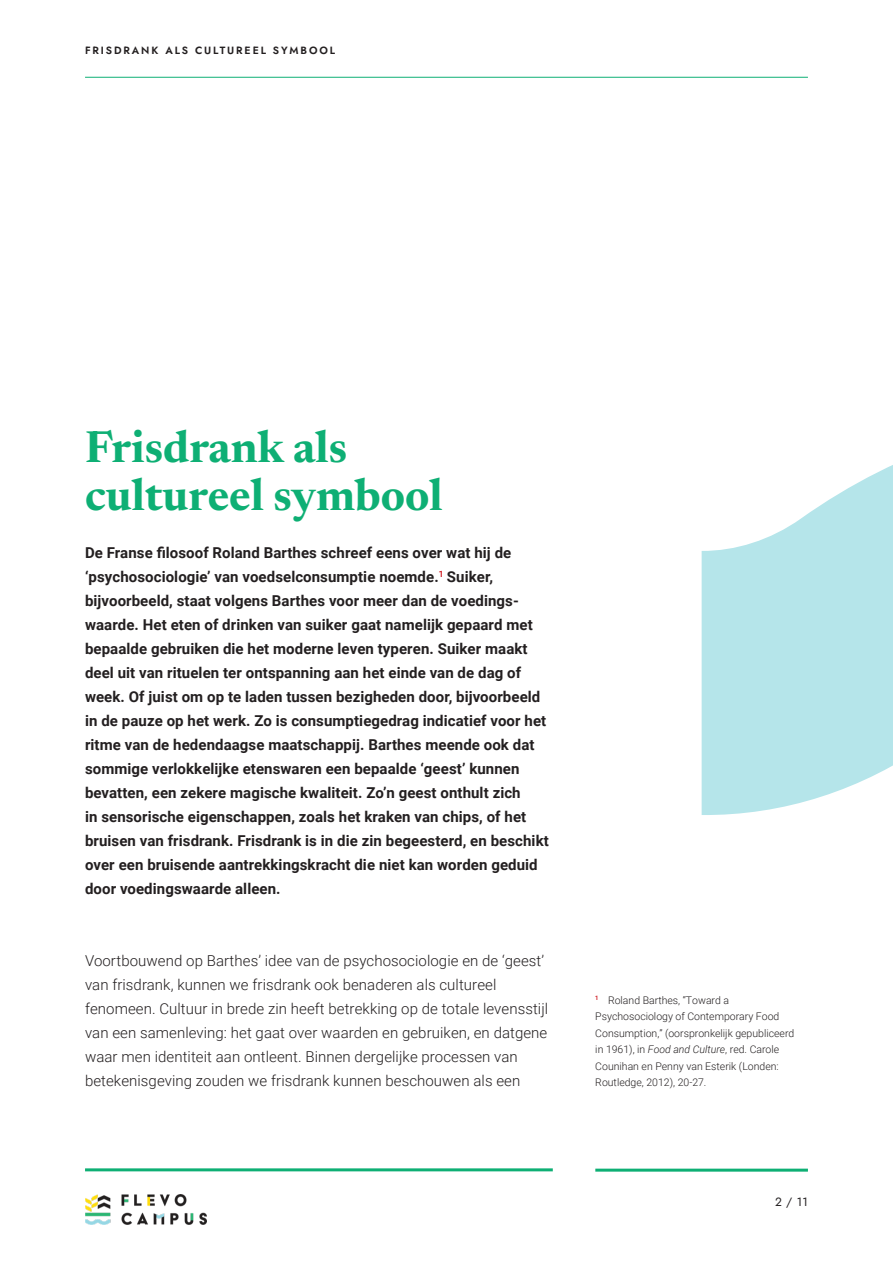
<style>
.page{position:relative;width:893px;height:1263px;background:#fff}
.page>*{position:absolute;margin:0;border:0;box-sizing:border-box;transform-origin:0 0}
.FC_kop{font:45px/48px "Newsreader 16 pt";color:#0eaf74}
.FC_intro{font:700 15px/24px "Roboto";letter-spacing:.005em;color:#231f20}
.FC_plat{font:300 15px/24px "Roboto";letter-spacing:.005em;color:#231f20}
.t1{font:12px "Jost";color:#231f20}
.FC_noten{font:300 10.5px/16.5px "Roboto";color:#231f20}
.t2{font:10.5px "Jost";letter-spacing:.18em;color:#231f20}
.s1{font-style:italic}
</style>
<div class="page">
<hr style="left:85px;top:77px;width:723px;height:1px;background:#0eaf74">
<hr style="left:85px;top:1168px;width:468px;height:3px;background:#0eaf74">
<hr style="left:595px;top:1168px;width:213px;height:3px;background:#0eaf74">
<img style="left:85px;top:1194px;width:121px;height:30px">
<svg style="left:702px;top:465px;width:191px;height:350px;fill:#b5e5ea"></svg>
<p class="t2" style="left:85px;top:43px;width:252px">FRISDRANK ALS CULTUREEL SYMBOOL</p>
<p class="FC_kop" style="left:85px;top:420px;width:359px">Frisdrank als cultureel symbool</p>
<p class="FC_intro" style="left:85px;top:540px;width:465px">De Franse filosoof Roland Barthes schreef eens over wat hij de ‘psychosociologie’ van voedselconsumptie noemde.<sup>1</sup> Suiker, bijvoorbeeld, staat volgens Barthes voor meer dan de voedings&shy;waarde. Het eten of drinken van suiker gaat namelijk gepaard met bepaalde gebruiken die het moderne leven typeren. Suiker maakt deel uit van rituelen ter ontspanning aan het einde van de dag of week. Of juist om op te laden tussen bezigheden door, bijvoorbeeld in de pauze op het werk. Zo is consumptiegedrag indicatief voor het ritme van de hedendaagse maatschappij. Barthes meende ook dat sommige verlokkelijke etenswaren een bepaalde ‘geest’ kunnen bevatten, een zekere magische kwaliteit. Zo’n geest onthult zich<br>in sensorische eigenschappen, zoals het kraken van chips, of het bruisen van frisdrank. Frisdrank is in die zin begeesterd, en beschikt over een bruisende aantrekkingskracht die niet kan worden geduid door voedingswaarde alleen.</p>
<p class="FC_plat" style="left:85px;top:948px;width:465px">Voortbouwend op Barthes’ idee van de psychosociologie en de ‘geest’ van frisdrank, kunnen we frisdrank ook benaderen als cultureel fenomeen. Cultuur in brede zin heeft betrekking op de totale levensstijl van een samenleving: het gaat over waarden en gebruiken, en datgene waar men identiteit aan ontleent. Binnen dergelijke processen van betekenisgeving zouden we frisdrank kunnen beschouwen als een</p>
<p class="FC_noten" style="left:595px;top:991px;width:201px"><sup>1</sup> Roland Barthes, “Toward a Psychosociology of Contemporary Food Consumption,” (oorspronkelijk gepubliceerd in 1961), in <span class="s1">Food and Culture</span>, red. Carole Counihan en Penny van Esterik (Londen:<br>Routledge, 2012), 20-27.</p>
<p class="t1" style="left:775px;top:1194px;width:34px">2 / 11</p>
</div>
